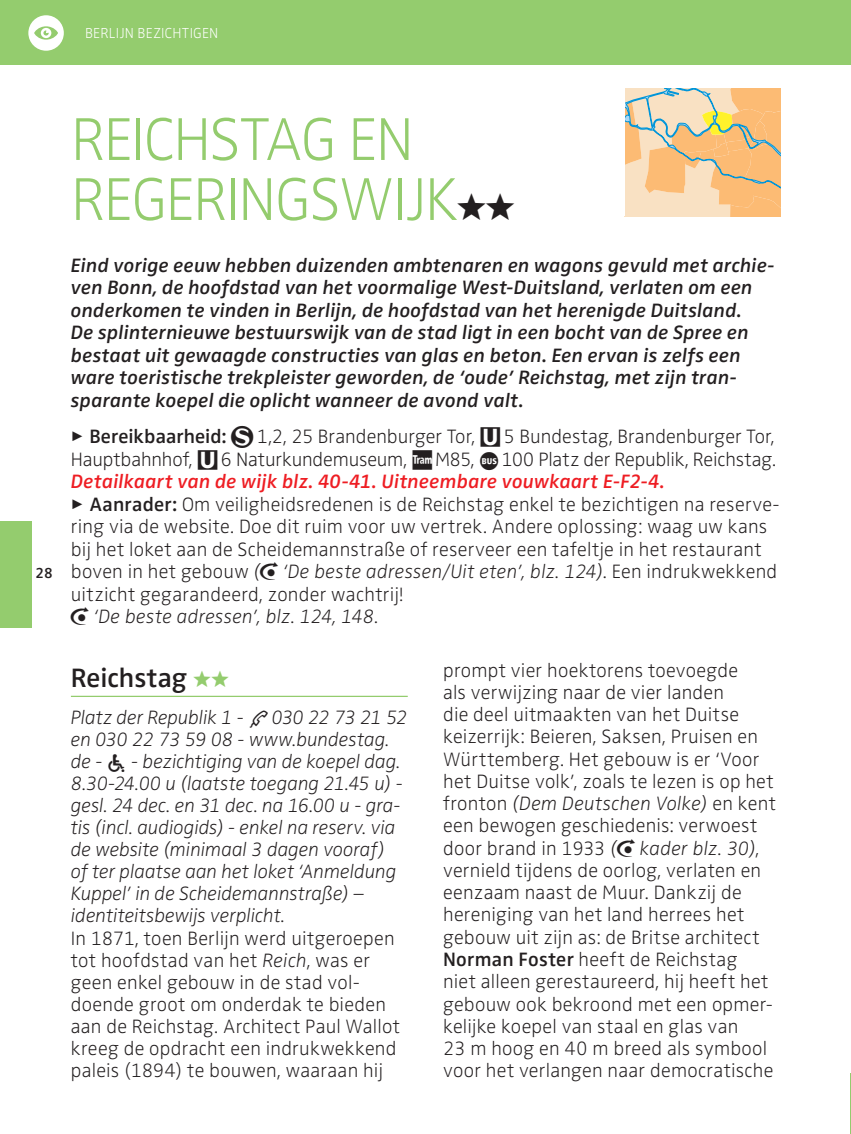
<style>
.page{position:relative;width:851px;height:1134px;background:#fff}
.page>*{position:absolute;margin:0;border:0;box-sizing:border-box;transform-origin:0 0}
.t1{font:62.5px/60px "Zwo w 1";letter-spacing:-.025em;color:#94cc6e}
.t2{font:27.5px "Zwo w 5";color:#231f20}
.t3{font:20px/22.2px "Zwo w 1";letter-spacing:.01em;color:#231f20}
.t4{font:20px/22px "Zwo w 1 Italic";letter-spacing:-.005em;color:#231f20}
.t5{font:20px/22.5px "Zwo w 5 Italic";letter-spacing:.01em;color:#231f20}
.t6{font:20px "Zwo w 5 Italic";letter-spacing:.01em;color:#ee1d23}
.t7{font:15px "Zwo w 1";letter-spacing:.015em;color:#fff}
.t8{font:15px "Zwo w 5";color:#231f20}
.s1{font-family:"Michelin";font-size:45px;color:#231f20}
.s2{font-family:"Zwo w 5"}
.s3{font-family:"Michelin"}
.s4{font-family:"Zwo w 1"}
.s5{font-family:"Michelin";color:#94cc6e}
.s6{font-family:"Zwo w 1 Italic"}
</style>
<div class="page">
<div style="left:0;top:522px;width:32px;height:106px;background:#94cc6e"></div>
<div style="left:0;top:0;width:850px;height:65px;background:#94cc6e"></div>
<div style="left:29px;top:16px;width:34px;height:34px;background:#fff;border-radius:50%"></div>
<div style="left:28px;top:15px;width:36px;height:36px;border:2px solid #fff;border-radius:50%"></div>
<svg style="left:34px;top:26px;width:24px;height:14px"></svg>
<svg style="left:625px;top:88px;width:155px;height:128px;background:#ecc998"></svg>
<hr style="left:71px;top:696px;width:336px;height:1px;background:#94cc6e">
<hr style="left:850px;top:1074px;width:1px;height:60px;background:#94cc6e">
<p class="t7" style="left:85px;top:24px;width:135px">BERLIJN BEZICHTIGEN</p>
<p class="t8" style="left:35px;top:564px;width:19px">28</p>
<h1 class="t1" style="left:71px;top:109px;width:446px">REICHSTAG EN<br>REGERINGSWIJK<span class="s1">aa</span></h1>
<p class="t5" style="left:71px;top:254px;width:705px">Eind vorige eeuw hebben duizenden ambtenaren en wagons gevuld met archie&shy;ven Bonn, de hoofdstad van het voormalige West-Duitsland, verlaten om een onderkomen te vinden in Berlijn, de hoofdstad van het herenigde Duitsland.<br>De splinternieuwe bestuurswijk van de stad ligt in een bocht van de Spree en bestaat uit gewaagde constructies van glas en beton. Een ervan is zelfs een ware toeristische trekpleister geworden, de ‘oude’ Reichstag, met zijn tran&shy;sparante koepel die oplicht wanneer de avond valt.</p>
<p class="t3" style="left:71px;top:425px;width:706px">✓ <span class="s2">Bereikbaarheid:</span> <span class="s3">”</span> 1,2, 25 Brandenburger Tor, <span class="s3">’</span>5 Bundestag, Brandenburger Tor,<br>Hauptbahnhof, <span class="s3">’</span>6 Naturkundemuseum, <span class="s3">‘</span>M85, <span class="s3">÷</span>100 Platz der Republik, Reichstag.</p>
<p class="t6" style="left:71px;top:470px;width:595px">Detailkaart van de wijk blz. 40-41. Uitneembare vouwkaart E-F2-4.</p>
<p class="t3" style="left:71px;top:493px;width:710px">✓ <span class="s2">Aanrader:</span> Om veiligheidsredenen is de Reichstag enkel te bezichtigen na reserve&shy;ring via de website. Doe dit ruim voor uw vertrek. Andere oplossing: waag uw kans bij het loket aan de Scheidemannstraße of reserveer een tafeltje in het restaurant</p>
<p class="t4" style="left:71px;top:561px;width:707px"><span class="s4">boven in het gebouw</span> (<span class="s3">T</span> ‘De beste adressen/Uit eten’, blz. 124)<span class="s4">. Een indrukwekkend</span></p>
<p class="t3" style="left:71px;top:583px;width:334px">uitzicht gegarandeerd, zonder wachtrij!</p>
<p class="t4" style="left:71px;top:606px;width:309px"><span class="s3">T</span> ‘De beste adressen’, blz. 124, 148.</p>
<h2 class="t2" style="left:71px;top:662px;width:160px">Reichstag <span class="s5">aa</span></h2>
<p class="t4" style="left:71px;top:706px;width:338px">Platz der Republik 1 - <span class="s3">t</span>030 22 73 21 52 en 030 22 73 59 08 - www.bundestag. de - <span class="s3">j</span> - bezichtiging van de koepel dag.<br>8.30-24.00 u (laatste toegang 21.45 u) - gesl. 24 dec. en 31 dec. na 16.00 u - gra&shy;tis (incl. audiogids) - enkel na reserv. via de website (minimaal 3 dagen vooraf)<br>of ter plaatse aan het loket ‘Anmeldung Kuppel’ in de Scheidemannstraße) – identiteitsbewijs verplicht.</p>
<p class="t3" style="left:71px;top:927px;width:330px">In 1871, toen Berlijn werd uitgeroepen tot hoofdstad van het <span class="s6">Reich</span>, was er geen enkel gebouw in de stad vol&shy;doende groot om onderdak te bieden aan de Reichstag. Architect Paul Wallot kreeg de opdracht een indrukwekkend paleis (1894) te bouwen, waaraan hij</p>
<p class="t3" style="left:443px;top:659px;width:332px">prompt vier hoektorens toevoegde<br>als verwijzing naar de vier landen<br>die deel uitmaakten van het Duitse keizerrijk: Beieren, Saksen, Pruisen en Württemberg. Het gebouw is er ‘Voor het Duitse volk’, zoals te lezen is op het</p>
<p class="t4" style="left:443px;top:792px;width:334px"><span class="s4">fronton</span> (Dem Deutschen Volke) <span class="s4">en kent</span></p>
<p class="t3" style="left:443px;top:814px;width:332px">een bewogen geschiedenis: verwoest door brand in 1933 <span class="s6">(</span><span class="s3">T</span> <span class="s6">kader blz. 30)</span>, vernield tijdens de oorlog, verlaten en eenzaam naast de Muur. Dankzij de hereniging van het land herrees het gebouw uit zijn as: de Britse architect <span class="s2">Norman Foster</span> heeft de Reichstag niet alleen gerestaureerd, hij heeft het gebouw ook bekroond met een opmer&shy;kelijke koepel van staal en glas van<br>23 m hoog en 40 m breed als symbool voor het verlangen naar democratische</p>
</div>
